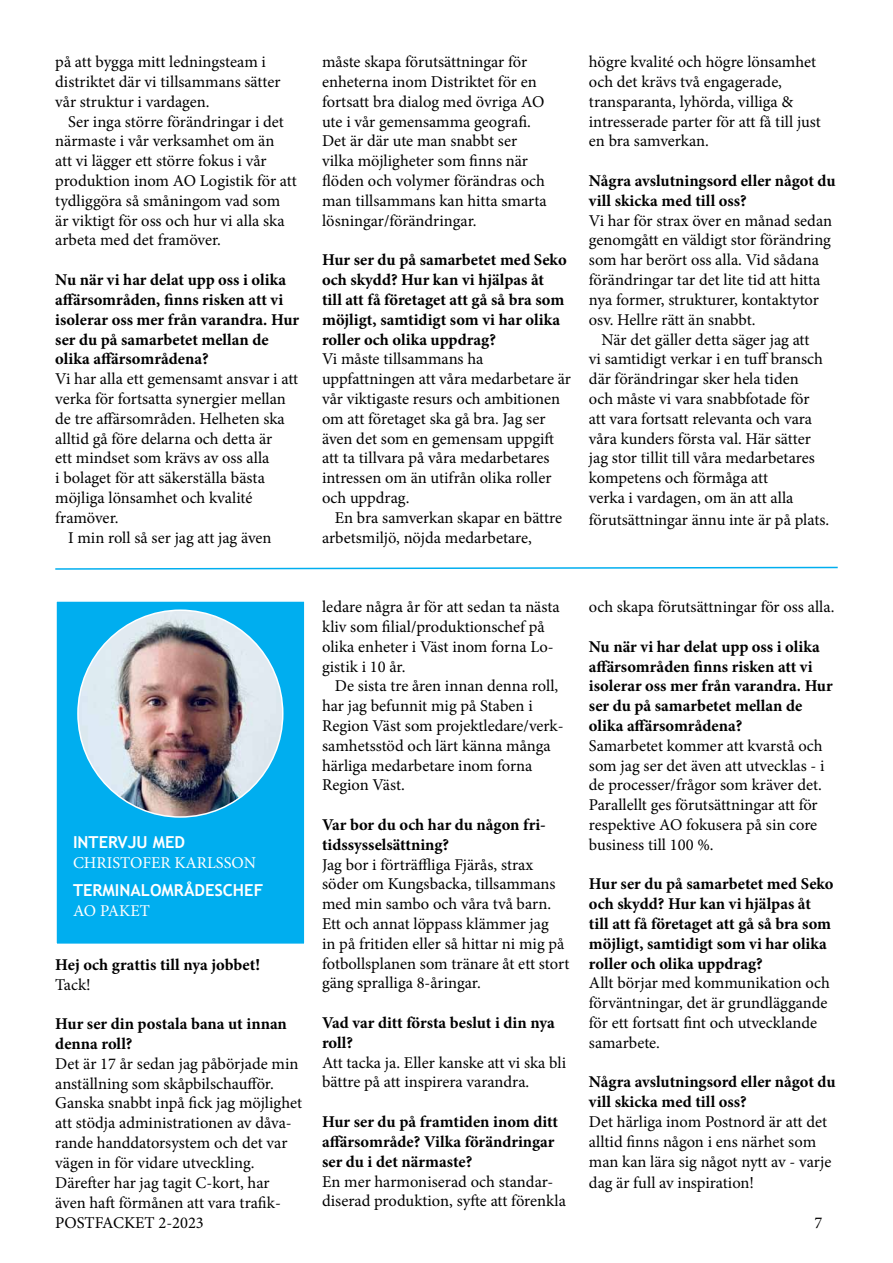
<style>
.page{position:relative;width:893px;height:1263px;background:#fff}
.page>*{position:absolute;margin:0;border:0;box-sizing:border-box;transform-origin:0 0}
.t1{font:16.5px/19.8px "Minion Pro";color:#000}
.t2{font:700 16.5px/19.8px "Minion Pro";color:#000}
.t3{font:700 16.5px "Trebuchet MS";color:#fff}
.t4{font:16.5px "Minion Pro";color:#fff}
</style>
<div class="page">
<div style="left:55px;top:600px;width:251px;height:345px;background:#00aeef;border:2px solid #fff"></div>
<img style="left:78px;top:610px;width:205px;height:207px">
<svg style="left:55px;top:566px;width:783px;height:4px"></svg>
<p class="t1" style="left:55px;top:52px;width:227px">på att bygga mitt ledningsteam i distriktet där vi tillsammans sätter vår struktur i vardagen.</p>
<p class="t1" style="left:55px;top:112px;width:243px;text-indent:13px">Ser inga större förändringar i det närmaste i vår verksamhet om än<br>att vi lägger ett större fokus i vår produktion inom AO Logistik för att tydliggöra så småningom vad som är viktigt för oss och hur vi alla ska arbeta med det framöver.</p>
<p class="t2" style="left:55px;top:270px;width:245px">Nu när vi har delat upp oss i olika affärsområden, finns risken att vi isolerar oss mer från varandra. Hur ser du på samarbetet mellan de olika affärsområdena?</p>
<p class="t1" style="left:55px;top:369px;width:244px">Vi har alla ett gemensamt ansvar i att</p>
<p class="t1" style="left:55px;top:389px;width:232px">verka för fortsatta synergier mellan</p>
<p class="t1" style="left:55px;top:409px;width:231px">de tre affärsområden. Helheten ska</p>
<p class="t1" style="left:55px;top:428px;width:218px">alltid gå före delarna och detta är</p>
<p class="t1" style="left:55px;top:448px;width:216px">ett mindset som krävs av oss alla</p>
<p class="t1" style="left:55px;top:468px;width:211px">i bolaget för att säkerställa bästa</p>
<p class="t1" style="left:55px;top:488px;width:199px">möjliga lönsamhet och kvalité</p>
<p class="t1" style="left:55px;top:508px;width:65px">framöver.</p>
<p class="t1" style="left:68px;top:527px;width:205px">I min roll så ser jag att jag även</p>
<p class="t1" style="left:322px;top:52px;width:226px">måste skapa förutsättningar för enheterna inom Distriktet för en fortsatt bra dialog med övriga AO ute i vår gemensamma geografi.<br>Det är där ute man snabbt ser vilka möjligheter som finns när flöden och volymer förändras och man tillsammans kan hitta smarta lösningar/förändringar.</p>
<p class="t2" style="left:322px;top:250px;width:246px">Hur ser du på samarbetet med Seko och skydd? Hur kan vi hjälpas åt till att få företaget att gå så bra som möjligt, samtidigt som vi har olika roller och olika uppdrag?</p>
<p class="t1" style="left:322px;top:349px;width:250px">Vi måste tillsammans ha uppfattningen att våra medarbetare är vår viktigaste resurs och ambitionen om att företaget ska gå bra. Jag ser även det som en gemensam uppgift att ta tillvara på våra medarbetares intressen om än utifrån olika roller och uppdrag.</p>
<p class="t1" style="left:322px;top:508px;width:242px;text-indent:13px">En bra samverkan skapar en bättre arbetsmiljö, nöjda medarbetare,</p>
<p class="t1" style="left:589px;top:52px;width:233px">högre kvalité och högre lönsamhet och det krävs två engagerade, transparanta, lyhörda, villiga &amp; intresserade parter för att få till just en bra samverkan.</p>
<p class="t2" style="left:589px;top:171px;width:248px">Några avslutningsord eller något du vill skicka med till oss?</p>
<p class="t1" style="left:589px;top:211px;width:245px">Vi har för strax över en månad sedan genomgått en väldigt stor förändring som har berört oss alla. Vid sådana förändringar tar det lite tid att hitta nya former, strukturer, kontaktytor osv. Hellre rätt än snabbt.</p>
<p class="t1" style="left:589px;top:329px;width:235px;text-indent:13px">När det gäller detta säger jag att vi samtidigt verkar i en tuff bransch där förändringar sker hela tiden och måste vi vara snabbfotade för att vara fortsatt relevanta och vara våra kunders första val. Här sätter jag stor tillit till våra medarbetares kompetens och förmåga att<br>verka i vardagen, om än att alla</p>
<p class="t1" style="left:589px;top:509px;width:242px">förutsättningar ännu inte är på plats.</p>
<p class="t3" style="left:73px;top:832px;width:114px">INTERVJU MED</p>
<p class="t4" style="left:73px;top:851px;width:184px">CHRISTOFER KARLSSON</p>
<p class="t3" style="left:73px;top:880px;width:192px">TERMINALOMRÅDESCHEF</p>
<p class="t4" style="left:73px;top:900px;width:78px">AO PAKET</p>
<p class="t2" style="left:55px;top:954px;width:206px">Hej och grattis till nya jobbet!</p>
<p class="t1" style="left:55px;top:974px;width:37px">Tack!</p>
<p class="t2" style="left:55px;top:1014px;width:233px">Hur ser din postala bana ut innan denna roll?</p>
<p class="t1" style="left:55px;top:1054px;width:248px">Det är 17 år sedan jag påbörjade min anställning som skåpbilschaufför.<br>Ganska snabbt inpå fick jag möjlighet att stödja administrationen av dåva&shy;rande handdatorsystem och det var vägen in för vidare utveckling.<br>Därefter har jag tagit C-kort, har även haft förmånen att vara trafik-</p>
<p class="t1" style="left:322px;top:597px;width:239px">ledare några år för att sedan ta nästa kliv som filial/produktionschef på olika enheter i Väst inom forna Lo&shy;gistik i 10 år.</p>
<p class="t1" style="left:322px;top:676px;width:243px;text-indent:13px">De sista tre åren innan denna roll, har jag befunnit mig på Staben i<br>Region Väst som projektledare/verk&shy;samhetsstöd och lärt känna många härliga medarbetare inom forna<br>Region Väst.</p>
<p class="t2" style="left:322px;top:815px;width:225px">Var bor du och har du någon fri&shy;tidssysselsättning?</p>
<p class="t1" style="left:322px;top:854px;width:249px">Jag bor i förträffliga Fjärås, strax söder om Kungsbacka, tillsammans med min sambo och våra två barn.<br>Ett och annat löppass klämmer jag<br>in på fritiden eller så hittar ni mig på fotbollsplanen som tränare åt ett stort gäng spralliga 8-åringar.</p>
<p class="t2" style="left:322px;top:1013px;width:234px">Vad var ditt första beslut i din nya roll?</p>
<p class="t1" style="left:322px;top:1052px;width:246px">Att tacka ja. Eller kanske att vi ska bli bättre på att inspirera varandra.</p>
<p class="t2" style="left:322px;top:1112px;width:237px">Hur ser du på framtiden inom ditt affärsområde? Vilka förändringar ser du i det närmaste?</p>
<p class="t1" style="left:322px;top:1171px;width:245px">En mer harmoniserad och standar&shy;diserad produktion, syfte att förenkla</p>
<p class="t1" style="left:589px;top:597px;width:247px">och skapa förutsättningar för oss alla.</p>
<p class="t2" style="left:589px;top:636px;width:245px">Nu när vi har delat upp oss i olika affärsområden finns risken att vi isolerar oss mer från varandra. Hur ser du på samarbetet mellan de olika affärsområdena?</p>
<p class="t1" style="left:589px;top:736px;width:237px">Samarbetet kommer att kvarstå och som jag ser det även att utvecklas - i de processer/frågor som kräver det.<br>Parallellt ges förutsättningar att för respektive AO fokusera på sin core business till 100 %.</p>
<p class="t2" style="left:589px;top:874px;width:246px">Hur ser du på samarbetet med Seko och skydd? Hur kan vi hjälpas åt till att få företaget att gå så bra som möjligt, samtidigt som vi har olika roller och olika uppdrag?</p>
<p class="t1" style="left:589px;top:973px;width:242px">Allt börjar med kommunikation och förväntningar, det är grundläggande för ett fortsatt fint och utvecklande samarbete.</p>
<p class="t2" style="left:589px;top:1072px;width:248px">Några avslutningsord eller något du vill skicka med till oss?</p>
<p class="t1" style="left:589px;top:1112px;width:244px">Det härliga inom Postnord är att det alltid finns någon i ens närhet som man kan lära sig något nytt av - varje</p>
<p class="t1" style="left:589px;top:1173px;width:167px">dag är full av inspiration!</p>
<p class="t1" style="left:55px;top:1213px;width:150px">POSTFACKET 2-2023</p>
<p class="t1" style="left:814px;top:1213px;width:9px">7</p>
</div>
